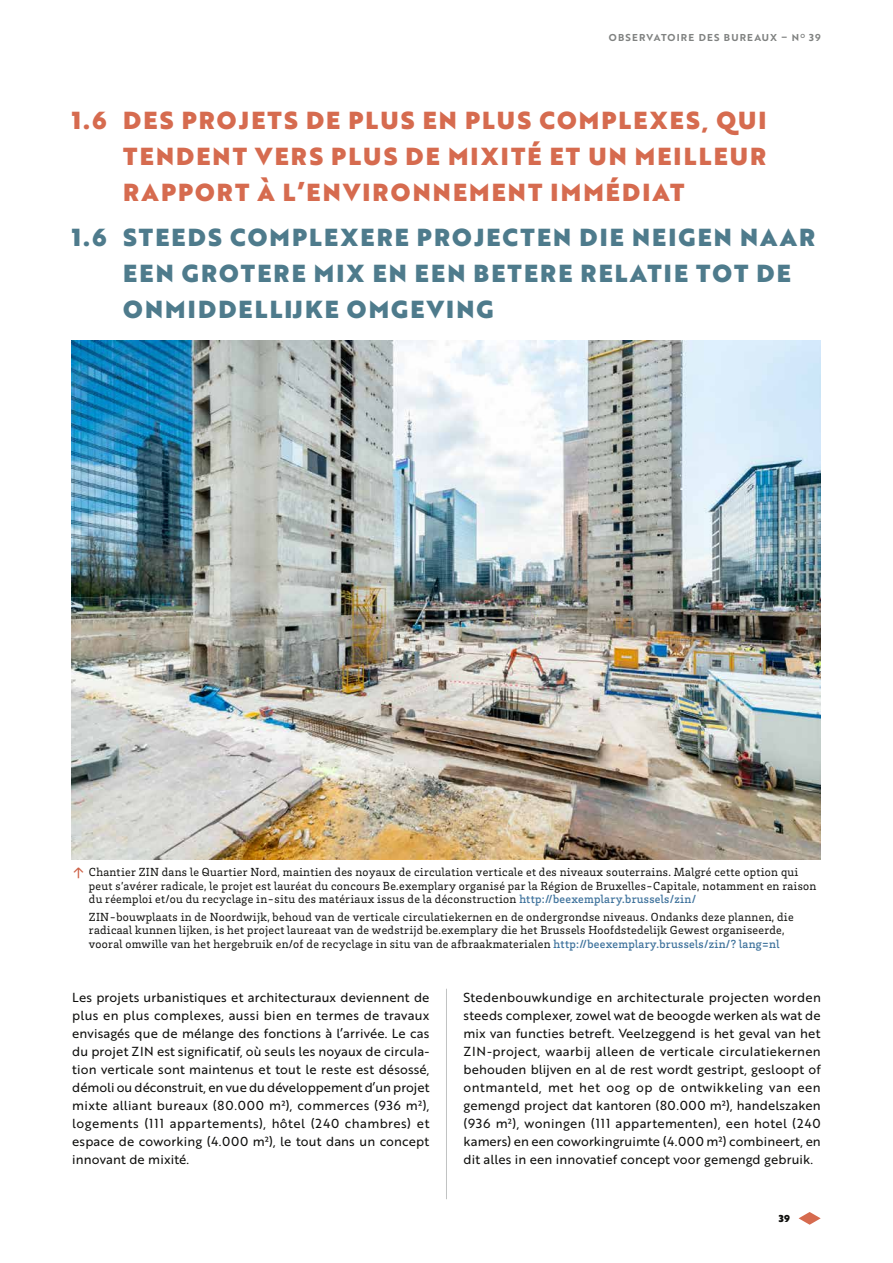
<style>
.page{position:relative;width:893px;height:1263px;background:#fff}
.page>*{position:absolute;margin:0;border:0;box-sizing:border-box;transform-origin:0 0}
.t1{font:24px/36px "Brother 1816 Black";letter-spacing:.09em;color:#d66b4f;text-align:justify}
.t2{font:24px/36px "Brother 1816 Black";letter-spacing:.09em;color:#4e7b8c}
.t3{font:12.75px/18px "Brother 1816 Regular";letter-spacing:.01em;color:#0f0f0d;text-align:justify}
.t4{font:12px/13.5px "Brix Slab";letter-spacing:.025em;color:#0f0f0d}
.t5{font:9.75px "Brother 1816 Bold";letter-spacing:.12em;color:#808281}
.t6{font:9.75px "Brother 1816 Black";color:#0f0f0d}
.s1{font-size:18px;color:#cc6147}
.s2{font-weight:500;color:#3e729c}
</style>
<div class="page">
<svg style="left:799px;top:1212px;width:22px;height:13px"></svg>
<hr style="left:446px;top:989px;width:1px;height:210px;background:#c1c3c3">
<img style="left:72px;top:340px;width:748px;height:519px">
<p class="t5" style="left:609px;top:30px;width:213px">OBSERVATOIRE DES BUREAUX – N<sup>O</sup> 39</p>
<h1 class="t1" style="left:123px;top:101px;width:645px;text-indent:-51px">1.6 DES PROJETS DE PLUS EN PLUS COMPLEXES, QUI TENDENT VERS PLUS DE MIXITÉ ET UN MEILLEUR RAPPORT À L’ENVIRONNEMENT IMMÉDIAT</h1>
<h1 class="t2" style="left:123px;top:218px;width:693px;text-indent:-51px">1.6 STEEDS COMPLEXERE PROJECTEN DIE NEIGEN NAAR<br>EEN GROTERE MIX EN EEN BETERE RELATIE TOT DE<br>ONMIDDELLIJKE OMGEVING</h1>
<p class="t4" style="left:89px;top:865px;width:729px;text-indent:-17px"><span class="s1">↑</span> Chantier ZIN dans le Quartier Nord, maintien des noyaux de circulation verticale et des niveaux souterrains. Malgré cette option qui peut s’avérer radicale, le projet est lauréat du concours Be.exemplary organisé par la Région de Bruxelles-Capitale, notamment en raison du réemploi et/ou du recyclage in-situ des matériaux issus de la déconstruction <span class="s2">http://beexemplary.brussels/zin/</span></p>
<p class="t4" style="left:89px;top:910px;width:706px">ZIN-bouwplaats in de Noordwijk, behoud van de verticale circulatiekernen en de ondergrondse niveaus. Ondanks deze plannen, die radicaal kunnen lijken, is het project laureaat van de wedstrijd be.exemplary die het Brussels Hoofdstedelijk Gewest organiseerde, vooral omwille van het hergebruik en/of de recyclage in situ van de afbraakmaterialen <span class="s2">http://beexemplary.brussels/zin/? lang=nl</span></p>
<p class="t3" style="left:72px;top:987px;width:359px">Les projets urbanistiques et architecturaux deviennent de plus en plus complexes, aussi bien en termes de travaux envisagés que de mélange des fonctions à l’arrivée. Le cas du projet ZIN est significatif, où seuls les noyaux de circula&shy;tion verticale sont maintenus et tout le reste est désossé, démoli ou déconstruit, en vue du développement d’un projet mixte alliant bureaux (80.000 m²), commerces (936 m²), logements (111 appartements), hôtel (240 chambres) et espace de coworking (4.000 m²), le tout dans un concept innovant de mixité.</p>
<p class="t3" style="left:463px;top:987px;width:359px">Stedenbouwkundige en architecturale projecten worden steeds complexer, zowel wat de beoogde werken als wat de mix van functies betreft. Veelzeggend is het geval van het ZIN-project, waarbij alleen de verticale circulatiekernen behouden blijven en al de rest wordt gestript, gesloopt of ontmanteld, met het oog op de ontwikkeling van een gemengd project dat kantoren (80.000 m²), handelszaken (936 m²), woningen (111 appartementen), een hotel (240 kamers) en een coworkingruimte (4.000 m²) combineert, en dit alles in een innovatief concept voor gemengd gebruik.</p>
<p class="t6" style="left:779px;top:1211px;width:13px">39</p>
</div>
